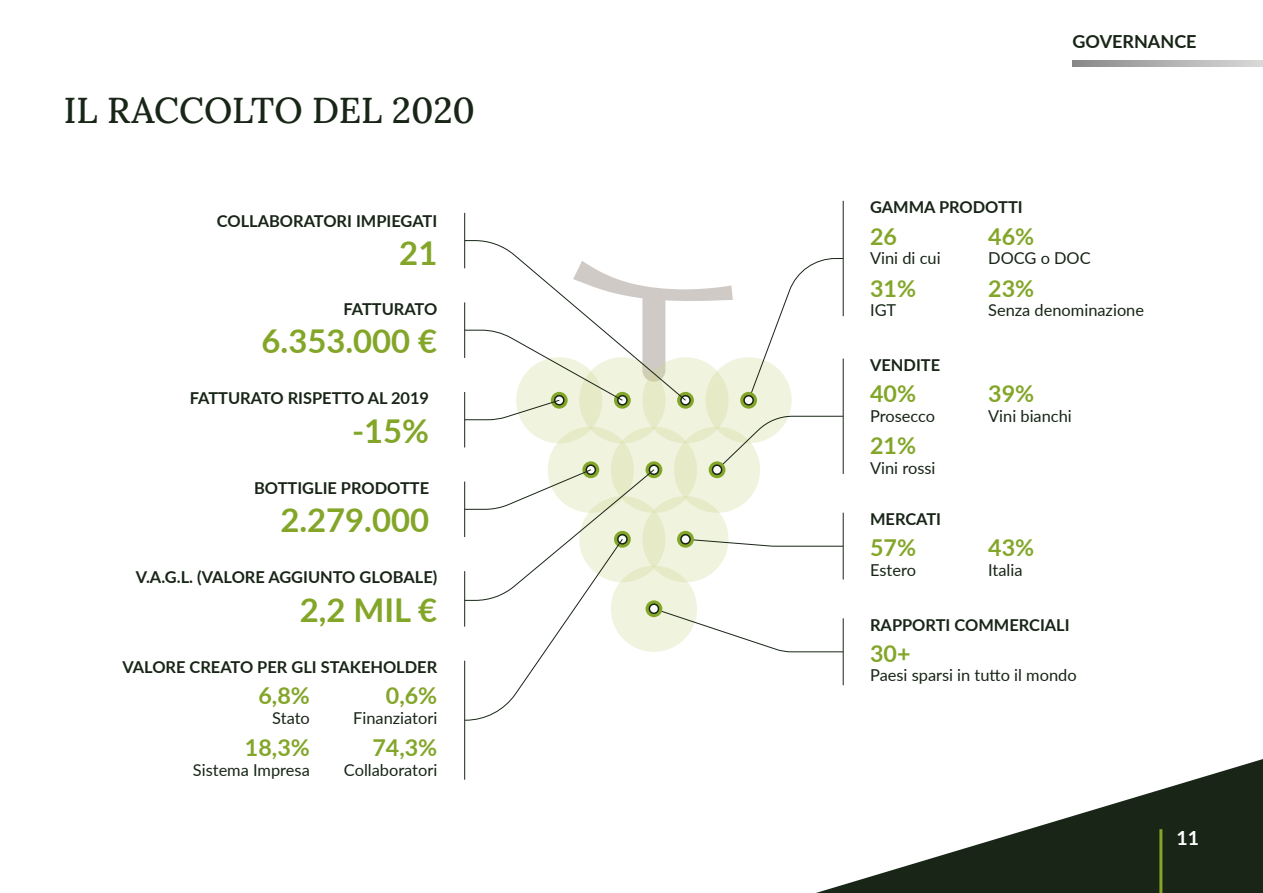
<style>
.page{position:relative;width:1263px;height:893px;background:#fff}
.page>*{position:absolute;margin:0;border:0;box-sizing:border-box;transform-origin:0 0}
.t1{font:36px "Lora";color:#182517}
.t2{font:700 32.85px "Lato";color:#83a629}
.t3{font:700 23.25px "Lato";color:#83a629}
.t4{font:700 19.5px "Lato";color:#fff}
.t5{font:700 18px "Lato";color:#182517}
.t6{font:700 16.35px "Lato";color:#182517}
.t7{font:16.35px "Lato";color:#182517}
</style>
<div class="page">
<svg style="left:816px;top:759px;width:447px;height:134px"></svg>
<hr style="left:1159px;top:829px;width:3px;height:64px;background:#83a629">
<hr style="left:464px;top:661px;width:1px;height:119px;background:#182517">
<hr style="left:464px;top:213px;width:1px;height:55px;background:#182517">
<hr style="left:843px;top:201px;width:1px;height:115px;background:#182517">
<svg style="left:464px;top:240px;width:380px;height:481px"></svg>
<svg style="left:1072px;top:61px;width:191px;height:6px"></svg>
<h1 class="t1" style="left:64px;top:83px;width:413px">IL RACCOLTO DEL 2020</h1>
<p class="t6" style="left:217px;top:209px;width:222px">COLLABORATORI IMPIEGATI</p>
<h2 class="t2" style="left:399px;top:229px;width:40px">21</h2>
<p class="t6" style="left:343px;top:297px;width:95px">FATTURATO</p>
<h2 class="t2" style="left:262px;top:317px;width:177px">6.353.000 €</h2>
<p class="t6" style="left:190px;top:386px;width:241px">FATTURATO RISPETTO AL 2019</p>
<h2 class="t2" style="left:352px;top:407px;width:79px">-15%</h2>
<p class="t6" style="left:254px;top:476px;width:177px">BOTTIGLIE PRODOTTE</p>
<h2 class="t2" style="left:280px;top:496px;width:150px">2.279.000</h2>
<p class="t6" style="left:136px;top:565px;width:303px">V.A.G.L. (VALORE AGGIUNTO GLOBALE)</p>
<h2 class="t2" style="left:300px;top:586px;width:139px">2,2 MIL €</h2>
<p class="t6" style="left:122px;top:655px;width:316px">VALORE CREATO PER GLI STAKEHOLDER</p>
<p class="t7" style="left:272px;top:706px;width:39px">Stato</p>
<h3 class="t3" style="left:258px;top:679px;width:53px">6,8%</h3>
<h3 class="t3" style="left:386px;top:679px;width:53px">0,6%</h3>
<p class="t7" style="left:353px;top:706px;width:86px">Finanziatori</p>
<h3 class="t3" style="left:245px;top:731px;width:66px">18,3%</h3>
<h3 class="t3" style="left:372px;top:731px;width:66px">74,3%</h3>
<p class="t7" style="left:193px;top:758px;width:118px">Sistema Impresa</p>
<p class="t7" style="left:344px;top:758px;width:95px">Collaboratori</p>
<p class="t5" style="left:1072px;top:28px;width:126px">GOVERNANCE</p>
<p class="t6" style="left:870px;top:195px;width:154px">GAMMA PRODOTTI</p>
<p class="t7" style="left:870px;top:246px;width:72px">Vini di cui</p>
<h3 class="t3" style="left:870px;top:219px;width:28px">26</h3>
<h3 class="t3" style="left:988px;top:219px;width:47px">46%</h3>
<p class="t7" style="left:988px;top:246px;width:104px">DOCG o DOC</p>
<h3 class="t3" style="left:870px;top:271px;width:47px">31%</h3>
<h3 class="t3" style="left:988px;top:271px;width:47px">23%</h3>
<p class="t7" style="left:870px;top:298px;width:28px">IGT</p>
<p class="t7" style="left:988px;top:298px;width:157px">Senza denominazione</p>
<p class="t6" style="left:870px;top:353px;width:72px">VENDITE</p>
<p class="t7" style="left:870px;top:404px;width:67px">Prosecco</p>
<h3 class="t3" style="left:870px;top:377px;width:47px">40%</h3>
<h3 class="t3" style="left:988px;top:377px;width:47px">39%</h3>
<p class="t7" style="left:988px;top:404px;width:85px">Vini bianchi</p>
<h3 class="t3" style="left:870px;top:429px;width:47px">21%</h3>
<p class="t7" style="left:870px;top:456px;width:67px">Vini rossi</p>
<p class="t6" style="left:870px;top:507px;width:73px">MERCATI</p>
<p class="t7" style="left:870px;top:558px;width:47px">Estero</p>
<h3 class="t3" style="left:870px;top:531px;width:47px">57%</h3>
<h3 class="t3" style="left:988px;top:531px;width:47px">43%</h3>
<p class="t7" style="left:988px;top:558px;width:36px">Italia</p>
<p class="t6" style="left:870px;top:612px;width:201px">RAPPORTI COMMERCIALI</p>
<p class="t7" style="left:870px;top:664px;width:208px">Paesi sparsi in tutto il mondo</p>
<h3 class="t3" style="left:870px;top:636px;width:42px">30+</h3>
<p class="t4" style="left:1176px;top:823px;width:24px">11</p>
</div>
